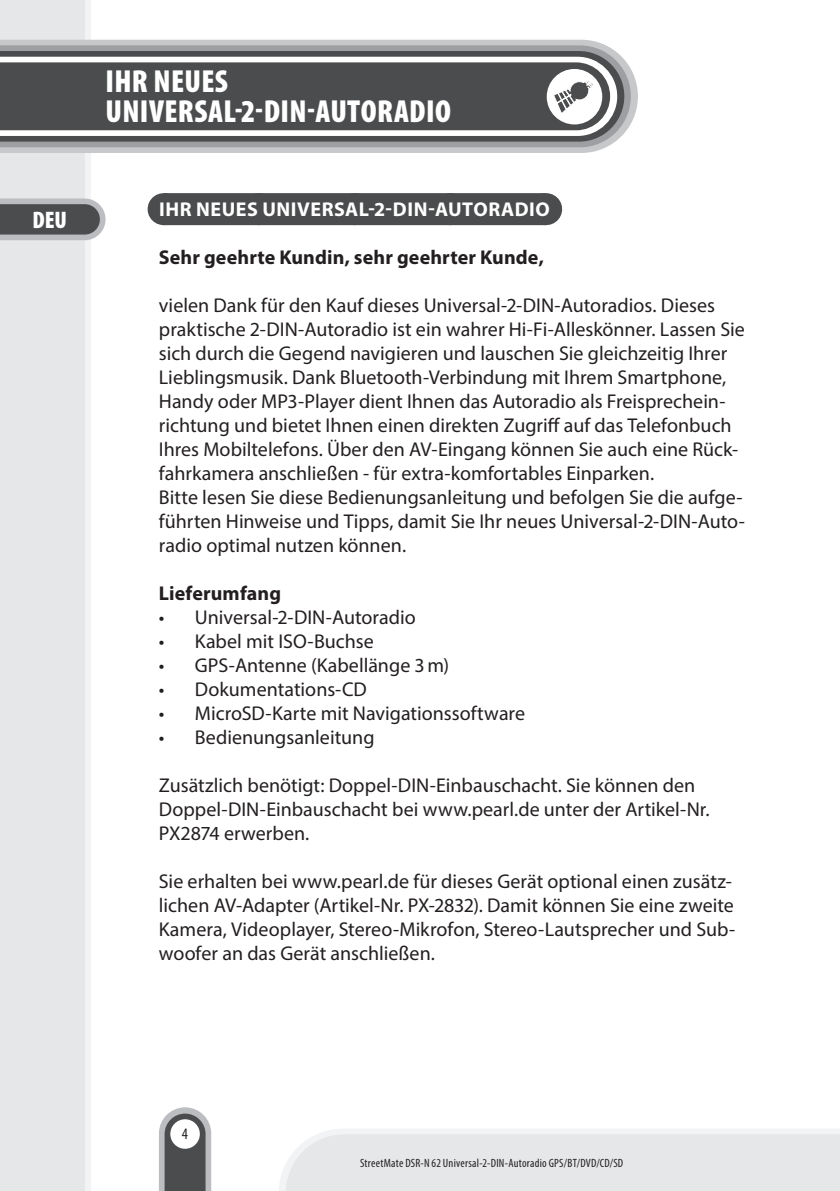
<style>
.page{position:relative;width:840px;height:1191px;background:#fff}
.page>*{position:absolute;margin:0;border:0;box-sizing:border-box;transform-origin:0 0}
.t1{font:900 condensed 32px/30px "Myriad Pro";letter-spacing:.01em;color:#fff}
.t2{font:900 condensed 24px "Myriad Pro";color:#fff}
.t3{font:20px/24px "Myriad Pro";color:#231f20}
.t4{font:700 20px "Myriad Pro";letter-spacing:.005em;color:#231f20}
.t5{font:700 20px "Myriad Pro";letter-spacing:.025em;color:#fff}
.t6{font:condensed 16px "Myriad Pro";color:#231f20}
.t7{font:condensed 12px "Myriad Pro";letter-spacing:.02em;color:#231f20}
</style>
<div class="page">
<div style="left:0;top:0;width:85px;height:1191px;background:#e6e7e9"></div>
<div style="left:85px;top:0;width:6px;height:1191px;background:#f2f3f4"></div>
<svg style="left:159px;top:1107px;width:52px;height:84px"></svg>
<svg style="left:279px;top:1129px;width:561px;height:62px;background:#e7e8ea"></svg>
<svg style="left:0;top:198px;width:105px;height:42px;background:#737476"></svg>
<svg style="left:0;top:40px;width:637px;height:113px;background:#cccdce"></svg>
<svg style="left:0;top:45px;width:630px;height:102px;background:#a4a6a9"></svg>
<svg style="left:0;top:51px;width:624px;height:91px;background:#5a5b5c"></svg>
<svg style="left:0;top:57px;width:617px;height:79px"></svg>
<div style="left:0;top:62px;width:609px;height:68px;background:#4b4c4d"></div>
<div style="left:546px;top:69px;width:56px;height:55px;background:#fff;border-radius:50%"></div>
<svg style="left:554px;top:81px;width:39px;height:32px"></svg>
<div style="left:163px;top:193px;width:382px;height:32px;background:#4b4c4d"></div>
<svg style="left:262px;top:193px;width:235px;height:1px"></svg>
<hr style="left:545px;top:193px;width:1px;height:32px;background:#4b4c4d">
<p class="t2" style="left:33px;top:207px;width:36px">DEU</p>
<h1 class="t1" style="left:105px;top:66px;width:347px">IHR NEUES<br>UNIVERSAL-2-DIN-AUTORADIO</h1>
<p class="t5" style="left:159px;top:196px;width:392px">IHR NEUES UNIVERSAL-2-DIN-AUTORADIO</p>
<p class="t4" style="left:159px;top:244px;width:386px">Sehr geehrte Kundin, sehr geehrter Kunde,</p>
<p class="t3" style="left:159px;top:293px;width:587px">vielen Dank für den Kauf dieses Universal-2-DIN-Autoradios. Dieses praktische 2-DIN-Autoradio ist ein wahrer Hi-Fi-Alleskönner. Lassen Sie sich durch die Gegend navigieren und lauschen Sie gleichzeitig Ihrer Lieblingsmusik. Dank Bluetooth-Verbindung mit Ihrem Smartphone, Handy oder MP3-Player dient Ihnen das Autoradio als Freisprechein&shy;richtung und bietet Ihnen einen direkten Zugriff auf das Telefonbuch Ihres Mobiltelefons. Über den AV-Eingang können Sie auch eine Rück&shy;fahrkamera anschließen - für extra-komfortables Einparken.<br>Bitte lesen Sie diese Bedienungsanleitung und befolgen Sie die aufge&shy;führten Hinweise und Tipps, damit Sie Ihr neues Universal-2-DIN-Auto&shy;radio optimal nutzen können.</p>
<p class="t4" style="left:159px;top:580px;width:124px">Lieferumfang</p>
<p class="t3" style="left:159px;top:605px;width:258px">• Universal-2-DIN-Autoradio</p>
<p class="t3" style="left:159px;top:629px;width:216px">• Kabel mit ISO-Buchse</p>
<p class="t3" style="left:159px;top:653px;width:291px">• GPS-Antenne (Kabellänge 3m)</p>
<p class="t3" style="left:159px;top:677px;width:209px">• Dokumentations-CD</p>
<p class="t3" style="left:159px;top:701px;width:367px">• MicroSD-Karte mit Navigationssoftware</p>
<p class="t3" style="left:159px;top:725px;width:217px">• Bedienungsanleitung</p>
<p class="t3" style="left:159px;top:773px;width:552px">Zusätzlich benötigt: Doppel-DIN-Einbauschacht. Sie können den<br>Doppel-DIN-Einbauschacht bei www.pearl.de unter der Artikel-Nr.<br>PX2874 erwerben.</p>
<p class="t3" style="left:159px;top:869px;width:577px">Sie erhalten bei www.pearl.de für dieses Gerät optional einen zusätz&shy;lichen AV-Adapter (Artikel-Nr. PX-2832). Damit können Sie eine zweite Kamera, Videoplayer, Stereo-Mikrofon, Stereo-Lautsprecher und Sub&shy;woofer an das Gerät anschließen.</p>
<p class="t6" style="left:182px;top:1123px;width:8px">4</p>
<p class="t7" style="left:360px;top:1155px;width:264px">StreetMate DSR-N 62 Universal-2-DIN-Autoradio GPS/BT/DVD/CD/SD</p>
</div>
